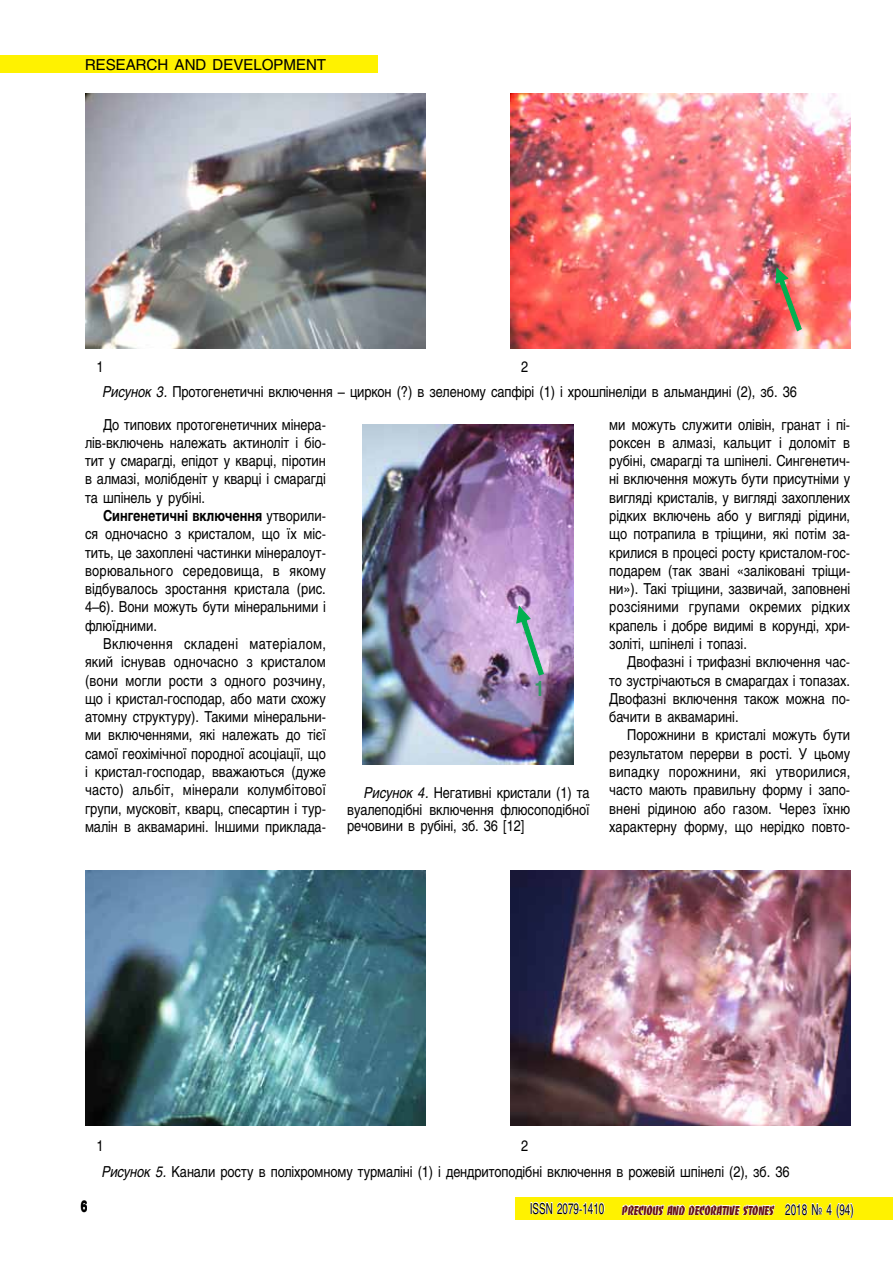
<style>
.page{position:relative;width:893px;height:1263px;background:#fff}
.page>*{position:absolute;margin:0;border:0;box-sizing:border-box;transform-origin:0 0}
.t1{font:700 21px "Helios";color:#396;scale:.85 1}
.t2{font:15px/18.3px "Helios";letter-spacing:-.005em;color:#000;text-align:justify;scale:.85 1}
.t3{font:15px "Helios";letter-spacing:-.005em;color:#000}
.t4{font:700 15px "Helios";color:#000;scale:.8 1}
.t5{font:13.5px "Banco Heavy C";color:#671316;scale:.8 1}
.s1{font-style:italic}
.s2{font-weight:700}
.s3{font-family:"Helios";font-size:15px;color:#000}
</style>
<div class="page">
<div style="left:516px;top:1197px;width:377px;height:23px;background:#fff200"></div>
<svg style="left:621px;top:1204px;width:154px;height:11px"></svg>
<svg style="left:785px;top:1203px;width:69px;height:15px"></svg>
<svg style="left:531px;top:1201px;width:74px;height:13px"></svg>
<div style="left:0;top:55px;width:378px;height:17px;background:#fff200"></div>
<img style="left:85px;top:94px;width:340px;height:255px">
<img style="left:510px;top:94px;width:340px;height:255px">
<img style="left:85px;top:870px;width:340px;height:255px">
<img style="left:510px;top:870px;width:340px;height:255px">
<svg style="left:775px;top:268px;width:27px;height:63px"></svg>
<img style="left:362px;top:424px;width:211px;height:340px">
<svg style="left:516px;top:606px;width:28px;height:70px"></svg>
<p class="t3" style="left:85px;top:55px;width:243px">RESEARCH AND DEVELOPMENT</p>
<p class="t2" style="left:96px;top:358px;width:10px">1</p>
<p class="t2" style="left:521px;top:358px;width:10px">2</p>
<p class="t2" style="left:103px;top:382px;width:818px"><span class="s1">Рисунок 3.</span> Протогенетичні включення – циркон (?) в зеленому сапфірі (1) і хрошпінеліди в альмандині (2), зб. 36</p>
<p class="t2" style="left:85px;top:415px;width:285px;text-indent:18px">До типових протогенетичних мінера&shy;лів-включень належать актиноліт і біо&shy;тит у смарагді, епідот у кварці, піротин в алмазі, молібденіт у кварці і смарагдi та шпінель у рубіні.</p>
<p class="t2" style="left:85px;top:506px;width:285px;text-indent:18px"><span class="s2">Сингенетичні включення</span> утворили&shy;ся одночасно з кристалом, що їх міс&shy;тить, це захоплені частинки мінералоут&shy;ворювального середовища, в якому відбувалось зростання кристала (рис.<br>4–6). Вони можуть бути мінеральними і флюїдними.</p>
<p class="t2" style="left:85px;top:634px;width:285px;text-indent:18px">Включення складені матеріалом, який існував одночасно з кристалом (вони могли рости з одного розчину, що і кристал-господар, або мати схожу атомну структуру). Такими мінеральни&shy;ми включеннями, які належать до тієї самої геохімічної породної асоціації, що і кристал-господар, вважаються (дуже часто) альбіт, мінерали колумбітової групи, мусковіт, кварц, спесартин і тур&shy;малін в аквамарині. Іншими приклада-</p>
<h1 class="t1" style="left:534px;top:677px;width:13px">1</h1>
<p class="t2" style="left:347px;top:785px;width:287px;line-height:16.5px;text-indent:17px"><span class="s1">Рисунок 4.</span> Негативні кристали (1) та вуалеподібні включення флюсоподібної речовини в рубіні, зб. 36 [12]</p>
<p class="t2" style="left:609px;top:415px;width:285px">ми можуть служити олівін, гранат і пі&shy;роксен в алмазі, кальцит і доломіт в рубіні, смарагді та шпінелі. Сингенетич&shy;ні включення можуть бути присутніми у вигляді кристалів, у вигляді захоплених рідких включень або у вигляді рідини, що потрапила в тріщини, які потім за&shy;крилися в процесі росту кристалом-гос&shy;подарем (так звані «заліковані тріщи&shy;ни»). Такі тріщини, зазвичай, заповнені розсіяними групами окремих рідких крапель і добре видимі в корунді, хри&shy;золіті, шпінелі і топазі.</p>
<p class="t2" style="left:609px;top:653px;width:285px;text-indent:18px">Двофазні і трифазні включення час&shy;то зустрічаються в смарагдах і топазах.<br>Двофазні включення також можна по&shy;бачити в аквамарині.</p>
<p class="t2" style="left:609px;top:726px;width:285px;text-indent:18px">Порожнини в кристалі можуть бути результатом перерви в рості. У цьому випадку порожнини, які утворилися, часто мають правильну форму і запо&shy;внені рідиною або газом. Через їхню характерну форму, що нерідко повто-</p>
<p class="t2" style="left:96px;top:1136px;width:10px">1</p>
<p class="t2" style="left:521px;top:1136px;width:10px">2</p>
<p class="t2" style="left:102px;top:1162px;width:810px"><span class="s1">Рисунок 5.</span> Канали росту в поліхромному турмаліні (1) і дендритоподібні включення в рожевій шпінелі (2), зб. 36</p>
<p class="t4" style="left:81px;top:1197px;width:10px">6</p>
<p class="t5" style="left:530px;top:1202px;width:406px"><span class="s3">ISSN 2079-1410</span> PRECIOUS AND DECORATIVE STONES <span class="s3">2018 № 4 (94)</span></p>
</div>
